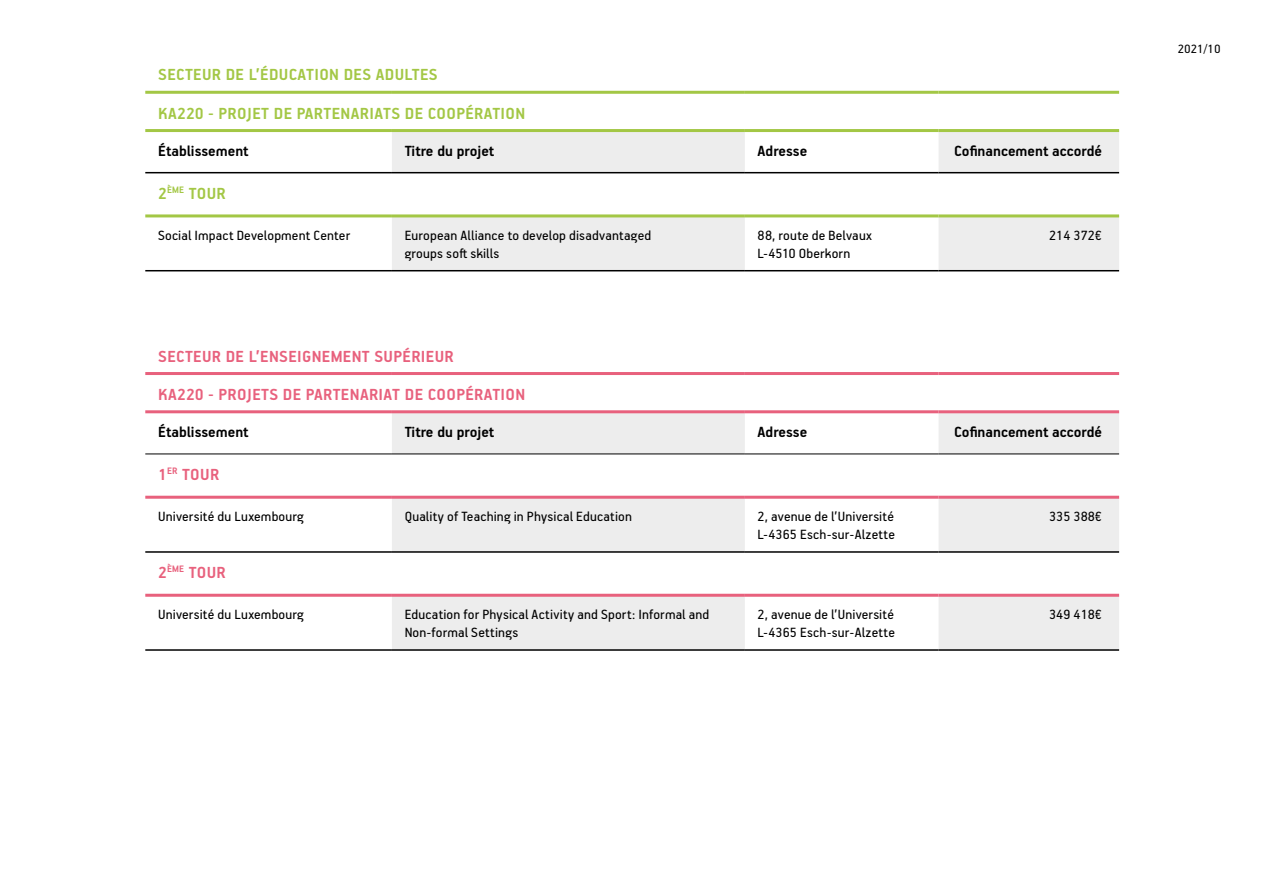
<style>
.page{position:relative;width:1263px;height:893px;background:#fff}
.page>*{position:absolute;margin:0;border:0;box-sizing:border-box;transform-origin:0 0}
.t1{font:700 18px/38.2px "PF Handbook Pro";letter-spacing:.02em;color:#e8617d}
.t2{font:700 18px/38.2px "PF Handbook Pro";letter-spacing:.02em;color:#a3c745}
.t3{font:700 16.5px "PF Handbook Pro";color:#000}
.t4{font:15px/18px "PF Handbook Pro";letter-spacing:.01em;color:#000}
.t5{font:13.5px "PF Handbook Pro";color:#000}
</style>
<div class="page">
<svg style="left:392px;top:413px;width:727px;height:236px;fill:#ededed"></svg>
<svg style="left:745px;top:413px;width:193px;height:236px"></svg>
<hr style="left:145px;top:372px;width:247px;height:3px;background:#e8617d">
<hr style="left:392px;top:372px;width:353px;height:3px;background:#e8617d">
<hr style="left:745px;top:372px;width:193px;height:3px;background:#e8617d">
<hr style="left:938px;top:372px;width:181px;height:3px;background:#e8617d">
<hr style="left:145px;top:410px;width:247px;height:3px;background:#e8617d">
<hr style="left:392px;top:410px;width:353px;height:3px;background:#e8617d">
<hr style="left:745px;top:410px;width:193px;height:3px;background:#e8617d">
<hr style="left:938px;top:410px;width:181px;height:3px;background:#e8617d">
<hr style="left:145px;top:496px;width:247px;height:3px;background:#e8617d">
<hr style="left:392px;top:496px;width:353px;height:3px;background:#e8617d">
<hr style="left:745px;top:496px;width:193px;height:3px;background:#e8617d">
<hr style="left:938px;top:496px;width:181px;height:3px;background:#e8617d">
<hr style="left:145px;top:594px;width:247px;height:3px;background:#e8617d">
<hr style="left:392px;top:594px;width:353px;height:3px;background:#e8617d">
<hr style="left:745px;top:594px;width:193px;height:3px;background:#e8617d">
<hr style="left:938px;top:594px;width:181px;height:3px;background:#e8617d">
<hr style="left:145px;top:454px;width:247px;height:1px;background:#000">
<hr style="left:392px;top:454px;width:353px;height:1px;background:#000">
<hr style="left:745px;top:454px;width:193px;height:1px;background:#000">
<hr style="left:938px;top:454px;width:181px;height:1px;background:#000">
<hr style="left:145px;top:551px;width:247px;height:2px;background:#000">
<hr style="left:392px;top:551px;width:353px;height:2px;background:#000">
<hr style="left:745px;top:551px;width:193px;height:2px;background:#000">
<hr style="left:938px;top:551px;width:181px;height:2px;background:#000">
<hr style="left:145px;top:649px;width:247px;height:2px;background:#000">
<hr style="left:392px;top:649px;width:353px;height:2px;background:#000">
<hr style="left:745px;top:649px;width:193px;height:2px;background:#000">
<hr style="left:938px;top:649px;width:181px;height:2px;background:#000">
<svg style="left:392px;top:132px;width:727px;height:138px;fill:#ededed"></svg>
<svg style="left:745px;top:132px;width:193px;height:138px"></svg>
<hr style="left:145px;top:129px;width:247px;height:3px;background:#a3c745">
<hr style="left:392px;top:129px;width:353px;height:3px;background:#a3c745">
<hr style="left:745px;top:129px;width:193px;height:3px;background:#a3c745">
<hr style="left:938px;top:129px;width:181px;height:3px;background:#a3c745">
<hr style="left:145px;top:91px;width:247px;height:3px;background:#a3c745">
<hr style="left:392px;top:91px;width:353px;height:3px;background:#a3c745">
<hr style="left:745px;top:91px;width:193px;height:3px;background:#a3c745">
<hr style="left:938px;top:91px;width:181px;height:3px;background:#a3c745">
<hr style="left:145px;top:214px;width:247px;height:3px;background:#a3c745">
<hr style="left:392px;top:214px;width:353px;height:3px;background:#a3c745">
<hr style="left:745px;top:214px;width:193px;height:3px;background:#a3c745">
<hr style="left:938px;top:214px;width:181px;height:3px;background:#a3c745">
<hr style="left:145px;top:172px;width:247px;height:1px;background:#000">
<hr style="left:392px;top:172px;width:353px;height:1px;background:#000">
<hr style="left:745px;top:172px;width:193px;height:1px;background:#000">
<hr style="left:938px;top:172px;width:181px;height:1px;background:#000">
<hr style="left:145px;top:270px;width:247px;height:1px;background:#000">
<hr style="left:392px;top:270px;width:353px;height:1px;background:#000">
<hr style="left:745px;top:270px;width:193px;height:1px;background:#000">
<hr style="left:938px;top:270px;width:181px;height:1px;background:#000">
<p class="t2" style="left:158px;top:55px;width:369px">SECTEUR DE L’ÉDUCATION DES ADULTES<br>KA220 - PROJET DE PARTENARIATS DE COOPÉRATION</p>
<p class="t3" style="left:158px;top:141px;width:92px">Établissement</p>
<p class="t3" style="left:405px;top:141px;width:91px">Titre du projet</p>
<p class="t3" style="left:758px;top:141px;width:51px">Adresse</p>
<p class="t3" style="left:954px;top:141px;width:149px">Cofinancement accordé</p>
<p class="t2" style="left:158px;top:174px;width:69px">2<sup>ÈME</sup> TOUR</p>
<p class="t4" style="left:158px;top:226px;width:194px">Social Impact Development Center</p>
<p class="t4" style="left:405px;top:226px;width:248px">European Alliance to develop disadvantaged groups soft skills</p>
<p class="t4" style="left:758px;top:226px;width:116px">88, route de Belvaux<br>L-4510 Oberkorn</p>
<p class="t4" style="left:1049px;top:226px;width:55px">214 372€</p>
<p class="t1" style="left:158px;top:336px;width:369px">SECTEUR DE L’ENSEIGNEMENT SUPÉRIEUR<br>KA220 - PROJETS DE PARTENARIAT DE COOPÉRATION</p>
<p class="t3" style="left:158px;top:422px;width:92px">Établissement</p>
<p class="t3" style="left:405px;top:422px;width:91px">Titre du projet</p>
<p class="t3" style="left:758px;top:422px;width:51px">Adresse</p>
<p class="t3" style="left:954px;top:422px;width:149px">Cofinancement accordé</p>
<p class="t1" style="left:158px;top:455px;width:63px">1<sup>ER</sup> TOUR</p>
<p class="t4" style="left:158px;top:507px;width:147px">Université du Luxembourg</p>
<p class="t4" style="left:405px;top:507px;width:229px">Quality of Teaching in Physical Education</p>
<p class="t4" style="left:758px;top:507px;width:139px">2, avenue de l’Université<br>L-4365 Esch-sur-Alzette</p>
<p class="t4" style="left:1049px;top:507px;width:55px">335 388€</p>
<p class="t1" style="left:158px;top:553px;width:69px">2<sup>ÈME</sup> TOUR</p>
<p class="t4" style="left:158px;top:605px;width:147px">Université du Luxembourg</p>
<p class="t4" style="left:405px;top:605px;width:306px">Education for Physical Activity and Sport: Informal and<br>Non-formal Settings</p>
<p class="t4" style="left:758px;top:605px;width:139px">2, avenue de l’Université<br>L-4365 Esch-sur-Alzette</p>
<p class="t4" style="left:1049px;top:605px;width:55px">349 418€</p>
<p class="t5" style="left:1178px;top:40px;width:44px">2021/10</p>
</div>
